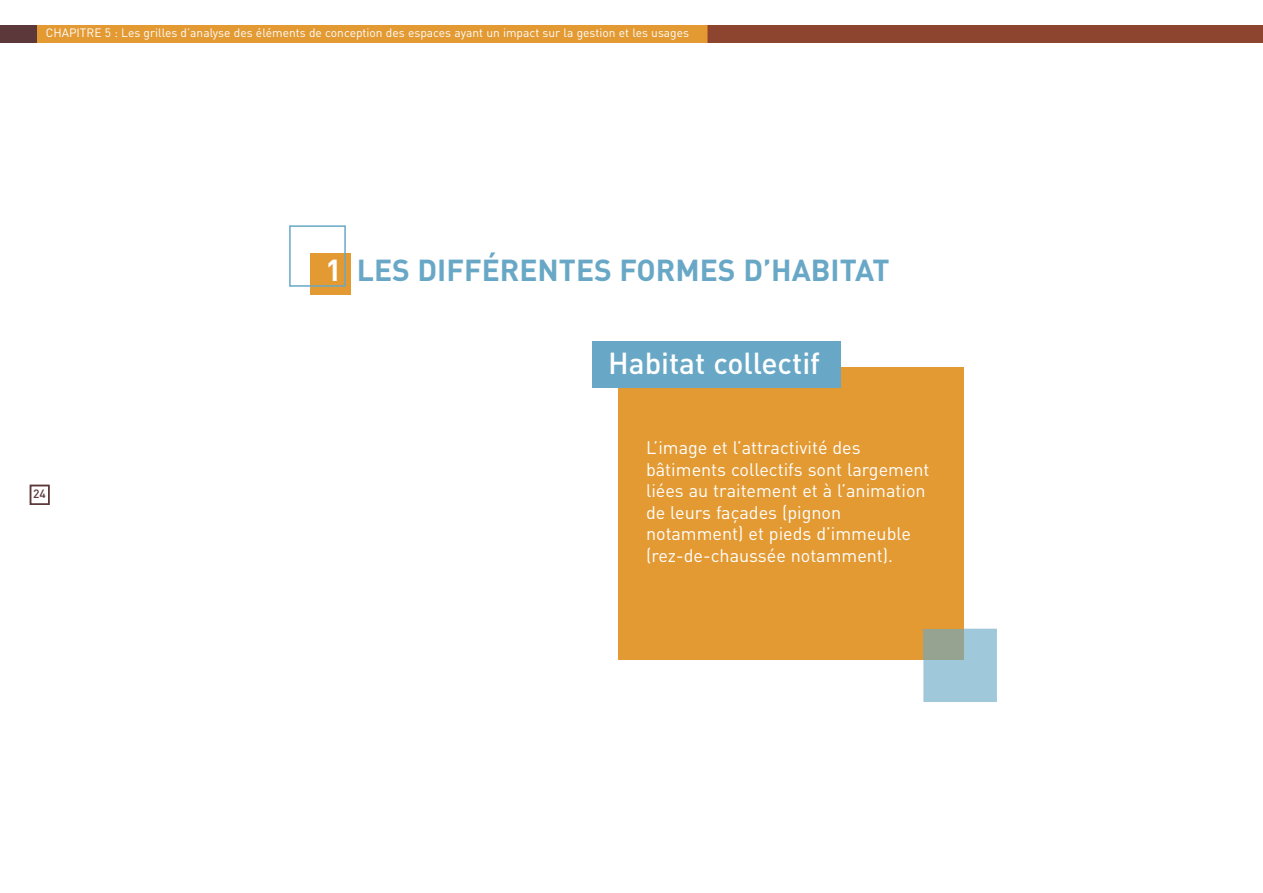
<style>
.page{position:relative;width:1263px;height:893px;background:#fff}
.page>*{position:absolute;margin:0;border:0;box-sizing:border-box;transform-origin:0 0}
.t1{font:700 30px "DIN";color:#68a8c6}
.t2{font:500 30px "DIN";color:#fff}
.t3{font:18px/21.6px "DIN";color:#fff}
.t4{font:12px "DIN";color:#fff}
.t5{font:500 12px "DIN";color:#5c383b}
.s1{color:#fff}
</style>
<div class="page">
<div style="left:310px;top:253px;width:41px;height:42px;background:#e39a33"></div>
<div style="left:289px;top:225px;width:57px;height:62px;border:2px solid #68a8c6"></div>
<div style="left:618px;top:366px;width:346px;height:293px;background:#e39a33"></div>
<div style="left:30px;top:485px;width:20px;height:20px;border:2px solid #5c383b"></div>
<div style="left:923px;top:629px;width:74px;height:73px;background:#a0c8db"></div>
<div style="left:923px;top:629px;width:41px;height:30px;background:#95a390"></div>
<div style="left:593px;top:341px;width:248px;height:46px;background:#68a8c6"></div>
<div style="left:31px;top:26px;width:790px;height:17px;background:#e39a33"></div>
<div style="left:0;top:26px;width:37px;height:17px;background:#5c383b"></div>
<div style="left:708px;top:26px;width:555px;height:17px;background:#8e452f"></div>
<p class="t4" style="left:46px;top:26px;width:645px">CHAPITRE 5 : Les grilles d’analyse des éléments de conception des espaces ayant un impact sur la gestion et les usages</p>
<h1 class="t1" style="left:325px;top:253px;width:566px"><span class="s1">1</span> LES DIFFÉRENTES FORMES D’HABITAT</h1>
<p class="t5" style="left:33px;top:487px;width:14px">24</p>
<h1 class="t2" style="left:608px;top:346px;width:213px">Habitat collectif</h1>
<p class="t3" style="left:646px;top:437px;width:285px">L’image et l’attractivité des bâtiments collectifs sont largement liées au traitement et à l’animation de leurs façades (pignon notamment) et pieds d’immeuble (rez-de-chaussée notamment).</p>
</div>
